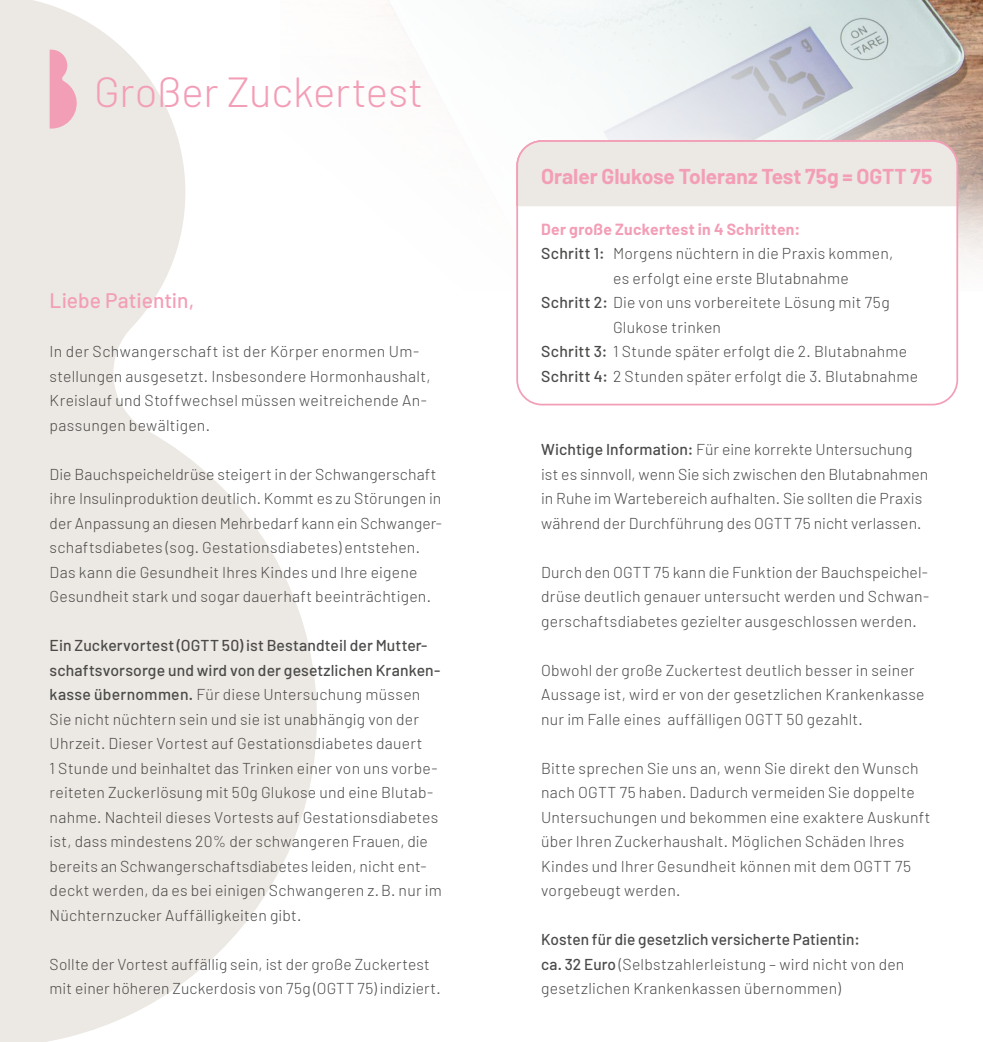
<style>
.page{position:relative;width:983px;height:1042px;background:#fff}
.page>*{position:absolute;margin:0;border:0;box-sizing:border-box;transform-origin:0 0}
.t1{font:300 42px "Barlow";letter-spacing:-.005em;color:#f39eb7}
.t2{font:700 21px "Barlow";letter-spacing:-.005em;color:#f39eb7}
.t3{font:500 21px "Barlow";color:#f39eb7}
.t4{font:300 15.75px/24.5px "Barlow";letter-spacing:.015em;color:#4a4a49}
.t5{font:700 15.75px "Barlow";letter-spacing:.02em;color:#f39eb7}
.s1{font-weight:500}
</style>
<div class="page">
<img style="left:387px;top:0;width:595px;height:181px">
<svg style="left:957px;top:181px;width:25px;height:168px"></svg>
<svg style="left:515px;top:139px;width:443px;height:69px;background:#ece5e1"></svg>
<svg style="left:0;top:0;width:317px;height:1042px;fill:#ece8e3"></svg>
<svg style="left:48px;top:48px;width:30px;height:82px;background:#f0bac7"></svg>
<h1 class="t1" style="left:94px;top:65px;width:330px">Großer Zuckertest</h1>
<h2 class="t3" style="left:50px;top:287px;width:146px">Liebe Patientin,</h2>
<p class="t4" style="left:50px;top:339px;width:382px">In der Schwangerschaft ist der Körper enormen Um&shy;stellungen ausgesetzt. Insbesondere Hormonhaushalt, Kreislauf und Stoffwechsel müssen weitreichende An&shy;passungen bewältigen.</p>
<p class="t4" style="left:50px;top:461px;width:393px">Die Bauchspeicheldrüse steigert in der Schwangerschaft ihre Insulinproduktion deutlich. Kommt es zu Störungen in der Anpassung an diesen Mehrbedarf kann ein Schwanger&shy;schaftsdiabetes (sog. Gestationsdiabetes) entstehen.<br>Das kann die Gesundheit Ihres Kindes und Ihre eigene Gesundheit stark und sogar dauerhaft beeinträchtigen.</p>
<p class="t4" style="left:50px;top:633px;width:393px"><span class="s1">Ein Zuckervortest (OGTT 50) ist Bestandteil der Mutter&shy;schaftsvorsorge und wird von der gesetzlichen Kranken&shy;kasse übernommen.</span> Für diese Untersuchung müssen Sie nicht nüchtern sein und sie ist unabhängig von der Uhrzeit. Dieser Vortest auf Gestationsdiabetes dauert<br>1 Stunde und beinhaltet das Trinken einer von uns vorbe&shy;reiteten Zuckerlösung mit 50g Glukose und eine Blutab&shy;nahme. Nachteil dieses Vortests auf Gestationsdiabetes ist, dass mindestens 20% der schwangeren Frauen, die bereits an Schwangerschaftsdiabetes leiden, nicht ent&shy;deckt werden, da es bei einigen Schwangeren z.B. nur im Nüchternzucker Auffälligkeiten gibt.</p>
<p class="t4" style="left:50px;top:951px;width:392px">Sollte der Vortest auffällig sein, ist der große Zuckertest mit einer höheren Zuckerdosis von 75g (OGTT 75) indiziert.</p>
<h2 class="t2" style="left:541px;top:163px;width:393px">Oraler Glukose Toleranz Test 75g = OGTT 75</h2>
<p class="t5" style="left:541px;top:219px;width:260px">Der große Zuckertest in 4 Schritten:</p>
<p class="t4" style="left:541px;top:241px;width:353px"><span class="s1">Schritt 1:</span> Morgens nüchtern in die Praxis kommen,</p>
<p class="t4" style="left:613px;top:265px;width:237px">es erfolgt eine erste Blutabnahme</p>
<p class="t4" style="left:541px;top:290px;width:350px"><span class="s1">Schritt 2:</span> Die von uns vorbereitete Lösung mit 75g</p>
<p class="t4" style="left:613px;top:314px;width:109px">Glukose trinken</p>
<p class="t4" style="left:541px;top:339px;width:367px"><span class="s1">Schritt 3:</span> 1 Stunde später erfolgt die 2. Blutabnahme</p>
<p class="t4" style="left:541px;top:363px;width:378px"><span class="s1">Schritt 4:</span> 2 Stunden später erfolgt die 3. Blutabnahme</p>
<p class="t4" style="left:541px;top:437px;width:388px"><span class="s1">Wichtige Information:</span> Für eine korrekte Untersuchung ist es sinnvoll, wenn Sie sich zwischen den Blutabnahmen in Ruhe im Wartebereich aufhalten. Sie sollten die Praxis während der Durchführung des OGTT 75 nicht verlassen.</p>
<p class="t4" style="left:541px;top:559px;width:389px;text-align:justify">Durch den OGTT 75 kann die Funktion der Bauchspeichel&shy;drüse deutlich genauer untersucht werden und Schwan&shy;gerschaftsdiabetes gezielter ausgeschlossen werden.</p>
<p class="t4" style="left:541px;top:657px;width:385px">Obwohl der große Zuckertest deutlich besser in seiner<br>Aussage ist, wird er von der gesetzlichen Krankenkasse nur im Falle eines auffälligen OGTT 50 gezahlt.</p>
<p class="t4" style="left:541px;top:755px;width:391px">Bitte sprechen Sie uns an, wenn Sie direkt den Wunsch nach OGTT 75 haben. Dadurch vermeiden Sie doppelte Untersuchungen und bekommen eine exaktere Auskunft über Ihren Zuckerhaushalt. Möglichen Schäden Ihres Kindes und Ihrer Gesundheit können mit dem OGTT 75 vorgebeugt werden.</p>
<p class="t4" style="left:541px;top:927px;width:365px"><span class="s1">Kosten für die gesetzlich versicherte Patientin:<br>ca. 32 Euro</span> (Selbstzahlerleistung – wird nicht von den gesetzlichen Krankenkassen übernommen)</p>
</div>
